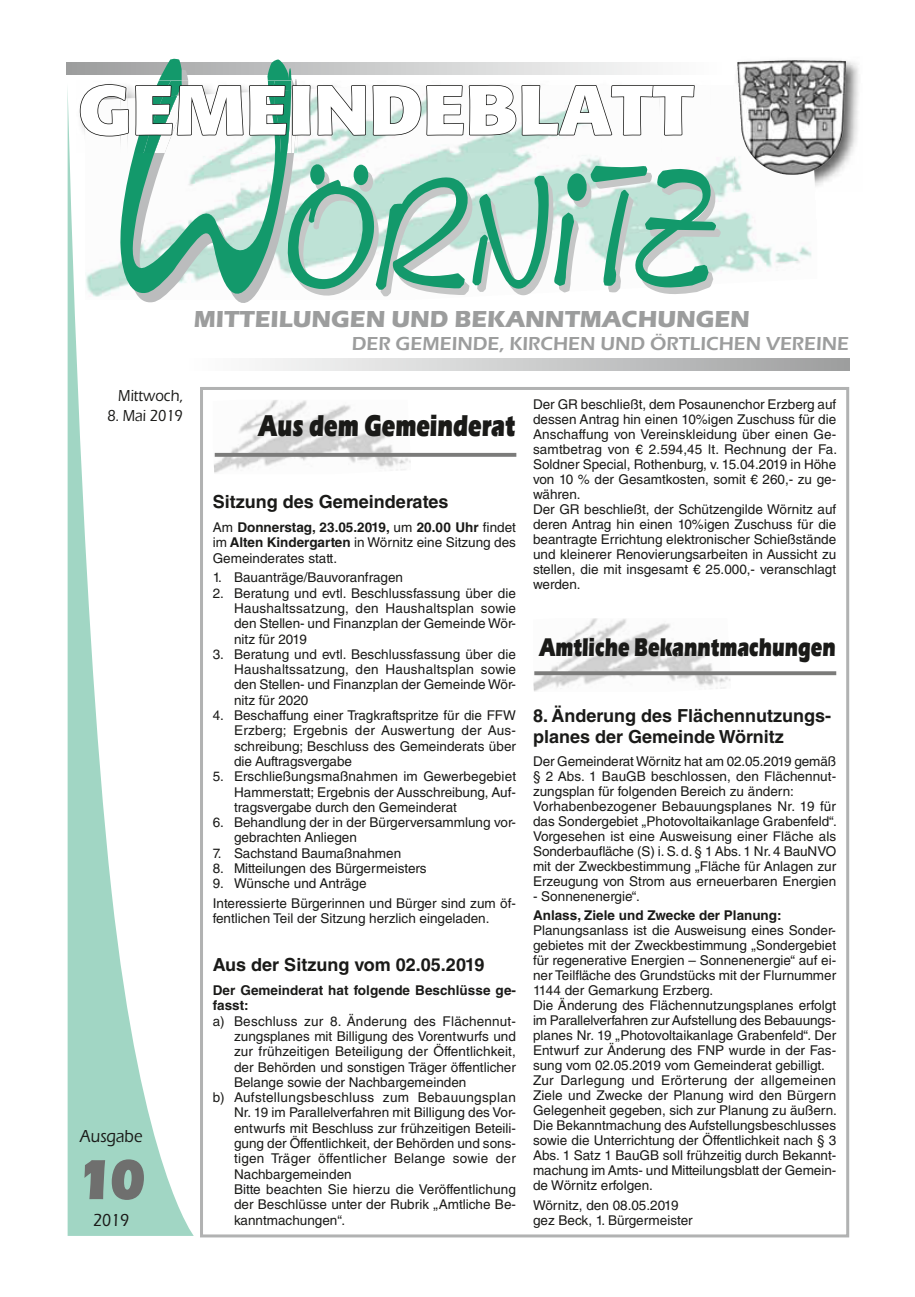
<style>
.page{position:relative;width:915px;height:1297px;background:#fff}
.page>*{position:absolute;margin:0;border:0;box-sizing:border-box;transform-origin:0 0}
.t1{font:italic 409.2px "Comix";color:#13996b;scale:.45 1}
.t2{font:italic 153.9px "Comix";color:#13996b;scale:.71 1}
.t3{font:700 69px "Formata";color:#fff;scale:1.1 1}
.t4{font:900 58.5px "Ennis";color:#6f6f6e;scale:.88 1}
.t5{font:900 31.2px "Ennis";color:#1a1a18;scale:.7 1}
.t6{font:900 26.55px "Ennis";color:#1a1a18;scale:.7 1}
.t7{font:700 24px "Ennis";color:#9c9d9d}
.t8{font:600 19.5px "Ennis";color:#9c9d9d}
.t9{font:700 18px/21px "Helvetica LT Std";color:#1a1a18}
.t10{font:500 18px "Ennis";color:#1a1a18;scale:.88 1}
.t11{font:500 16.5px "Ennis";color:#1a1a18;scale:.88 1}
.t12{font:13.5px/15px "Helvetica LT Std";color:#1a1a18}
.t13{font:700 13.5px/15.3px "Helvetica LT Std";color:#1a1a18}
.t14{font:13.5px "Helvetica LT Std";letter-spacing:.025em;color:#1a1a18}
.t15{font:13.5px "Helvetica LT Std";letter-spacing:.02em;color:#1a1a18}
.s1{font-weight:700}
</style>
<div class="page">
<div style="left:200px;top:387px;width:648px;height:850px;border:3px solid #b1b2b2"></div>
<img style="left:214px;top:400px;width:197px;height:73px">
<svg style="left:215px;top:453px;width:301px;height:4px"></svg>
<img style="left:533px;top:618px;width:197px;height:74px">
<svg style="left:534px;top:671px;width:302px;height:4px"></svg>
<img style="left:194px;top:153px;width:618px;height:129px">
<svg style="left:68px;top:104px;width:126px;height:1132px"></svg>
<img style="left:737px;top:60px;width:122px;height:126px">
<img style="left:733px;top:85px;width:81px;height:106px">
<img style="left:744px;top:60px;width:51px;height:2px">
<svg style="left:183px;top:358px;width:665px;height:12px"></svg>
<svg style="left:66px;top:63px;width:13px;height:12px"></svg>
<img style="left:297px;top:137px;width:263px;height:16px">
<img style="left:76px;top:104px;width:9px;height:49px">
<img style="left:85px;top:137px;width:35px;height:16px">
<img style="left:120px;top:137px;width:7px;height:16px">
<img style="left:127px;top:137px;width:162px;height:16px">
<svg style="left:79px;top:62px;width:616px;height:75px"></svg>
<h1 class="t1" style="left:122px;top:-98px;width:397px">W</h1>
<h3 class="t3" style="left:78px;top:67px;width:561px">GEMEINDEBLATT</h3>
<h2 class="t2" style="left:285px;top:140px;width:615px">ÖRNITZ</h2>
<h3 class="t7" style="left:194px;top:305px;width:557px">MITTEILUNGEN UND BEKANNTMACHUNGEN</h3>
<h3 class="t8" style="left:351px;top:332px;width:498px">DER GEMEINDE, KIRCHEN UND ÖRTLICHEN VEREINE</h3>
<p class="t11" style="left:118px;top:386px;width:75px">Mittwoch,</p>
<p class="t11" style="left:107px;top:406px;width:87px">8. Mai 2019</p>
<h3 class="t10" style="left:80px;top:1126px;width:73px">Ausgabe</h3>
<h3 class="t4" style="left:77px;top:1146px;width:79px">10</h3>
<h3 class="t10" style="left:93px;top:1210px;width:43px">2019</h3>
<h3 class="t5" style="left:258px;top:408px;width:368px">Aus dem Gemeinderat</h3>
<h3 class="t9" style="left:213px;top:491px;width:237px">Sitzung des Gemeinderates</h3>
<p class="t12" style="left:213px;top:520px;width:304px;text-align:justify">Am <span class="s1">Donnerstag, 23.05.2019,</span> um <span class="s1">20.00 Uhr</span> findet im <span class="s1">Alten Kindergarten</span> in Wörnitz eine Sitzung des Gemeinderates statt.</p>
<p class="t12" style="left:213px;top:570px;width:192px">1. Bauanträge/Bauvoranfragen</p>
<p class="t12" style="left:234px;top:585px;width:283px;text-align:justify;text-indent:-21px">2. Beratung und evtl. Beschlussfassung über die Haushaltssatzung, den Haushaltsplan sowie den Stellen- und Finanzplan der Gemeinde Wör&shy;nitz für 2019</p>
<p class="t12" style="left:234px;top:646px;width:283px;text-align:justify;text-indent:-21px">3. Beratung und evtl. Beschlussfassung über die Haushaltssatzung, den Haushaltsplan sowie den Stellen- und Finanzplan der Gemeinde Wör&shy;nitz für 2020</p>
<p class="t12" style="left:234px;top:708px;width:283px;text-align:justify;text-indent:-21px">4. Beschaffung einer Tragkraftspritze für die FFW Erzberg; Ergebnis der Auswertung der Aus&shy;schreibung; Beschluss des Gemeinderats über die Auftragsvergabe</p>
<p class="t12" style="left:234px;top:769px;width:283px;text-align:justify;text-indent:-21px">5. Erschließungsmaßnahmen im Gewerbegebiet Hammerstatt; Ergebnis der Ausschreibung, Auf&shy;tragsvergabe durch den Gemeinderat</p>
<p class="t12" style="left:234px;top:815px;width:283px;text-indent:-21px">6. Behandlung der in der Bürgerversammlung vor&shy;gebrachten Anliegen</p>
<p class="t12" style="left:213px;top:845px;width:190px">7. Sachstand Baumaßnahmen</p>
<p class="t12" style="left:213px;top:861px;width:215px">8. Mitteilungen des Bürgermeisters</p>
<p class="t12" style="left:213px;top:874px;width:304px;line-height:19.6px">9. Wünsche und Anträge<br>Interessierte Bürgerinnen und Bürger sind zum öf-</p>
<p class="t12" style="left:213px;top:911px;width:278px">fentlichen Teil der Sitzung herzlich eingeladen.</p>
<h3 class="t9" style="left:213px;top:954px;width:273px">Aus der Sitzung vom 02.05.2019</h3>
<p class="t13" style="left:213px;top:982px;width:305px">Der Gemeinderat hat folgende Beschlüsse ge&shy;fasst:</p>
<p class="t12" style="left:213px;top:1013px;width:305px">a) Beschluss zur 8. Änderung des Flächennut-</p>
<p class="t12" style="left:234px;top:1029px;width:283px">zungsplanes mit Billigung des Vorentwurfs und</p>
<p class="t12" style="left:234px;top:1044px;width:283px">zur frühzeitigen Beteiligung der Öffentlichkeit,</p>
<p class="t12" style="left:234px;top:1059px;width:283px">der Behörden und sonstigen Träger öffentlicher</p>
<p class="t12" style="left:234px;top:1074px;width:234px">Belange sowie der Nachbargemeinden</p>
<p class="t14" style="left:213px;top:1089px;width:304px">b) Aufstellungsbeschluss zum Bebauungsplan</p>
<p class="t12" style="left:234px;top:1105px;width:283px">Nr. 19 im Parallelverfahren mit Billigung des Vor-</p>
<p class="t12" style="left:234px;top:1120px;width:283px">entwurfs mit Beschluss zur frühzeitigen Beteili-</p>
<p class="t12" style="left:234px;top:1136px;width:283px">gung der Öffentlichkeit, der Behörden und sons-</p>
<p class="t15" style="left:234px;top:1151px;width:283px">tigen Träger öffentlicher Belange sowie der</p>
<p class="t12" style="left:234px;top:1166px;width:119px">Nachbargemeinden</p>
<p class="t12" style="left:234px;top:1182px;width:283px">Bitte beachten Sie hierzu die Veröffentlichung</p>
<p class="t12" style="left:234px;top:1197px;width:283px">der Beschlüsse unter der Rubrik „Amtliche Be-</p>
<p class="t12" style="left:234px;top:1212px;width:113px">kanntmachungen“.</p>
<p class="t12" style="left:533px;top:397px;width:305px">Der GR beschließt, dem Posaunenchor Erzberg auf dessen Antrag hin einen 10%igen Zuschuss für die Anschaffung von Vereinskleidung über einen Ge&shy;samtbetrag von € 2.594,45 lt. Rechnung der Fa.<br>Soldner Special, Rothenburg, v. 15.04.2019 in Höhe von 10 % der Gesamtkosten, somit € 260,- zu ge&shy;währen.<br>Der GR beschließt, der Schützengilde Wörnitz auf deren Antrag hin einen 10%igen Zuschuss für die beantragte Errichtung elektronischer Schießstände und kleinerer Renovierungsarbeiten in Aussicht zu stellen, die mit insgesamt € 25.000,- veranschlagt werden.</p>
<h3 class="t6" style="left:539px;top:632px;width:424px">Amtliche Bekanntmachungen</h3>
<h3 class="t9" style="left:533px;top:704px;width:299px">8. Änderung des Flächennutzungs&shy;planes der Gemeinde Wörnitz</h3>
<p class="t12" style="left:533px;top:754px;width:305px">Der Gemeinderat Wörnitz hat am 02.05.2019 gemäß § 2 Abs. 1 BauGB beschlossen, den Flächennut&shy;zungsplan für folgenden Bereich zu ändern:<br>Vorhabenbezogener Bebauungsplanes Nr. 19 für das Sondergebiet „Photovoltaikanlage Grabenfeld“.<br>Vorgesehen ist eine Ausweisung einer Fläche als Sonderbaufläche (S) i. S. d. § 1 Abs. 1 Nr. 4 BauNVO mit der Zweckbestimmung „Fläche für Anlagen zur Erzeugung von Strom aus erneuerbaren Energien</p>
<p class="t12" style="left:533px;top:889px;width:108px">- Sonnenenergie“.</p>
<p class="t13" style="left:533px;top:908px;width:250px">Anlass, Ziele und Zwecke der Planung:</p>
<p class="t12" style="left:533px;top:923px;width:305px">Planungsanlass ist die Ausweisung eines Sonder&shy;gebietes mit der Zweckbestimmung „Sondergebiet für regenerative Energien – Sonnenenergie“ auf ei&shy;ner Teilfläche des Grundstücks mit der Flurnummer 1144 der Gemarkung Erzberg.<br>Die Änderung des Flächennutzungsplanes erfolgt im Parallelverfahren zur Aufstellung des Bebauungs&shy;planes Nr. 19 „Photovoltaikanlage Grabenfeld“. Der Entwurf zur Änderung des FNP wurde in der Fas&shy;sung vom 02.05.2019 vom Gemeinderat gebilligt.<br>Zur Darlegung und Erörterung der allgemeinen Ziele und Zwecke der Planung wird den Bürgern Gelegenheit gegeben, sich zur Planung zu äußern.<br>Die Bekanntmachung des Aufstellungsbeschlusses sowie die Unterrichtung der Öffentlichkeit nach § 3<br>Abs. 1 Satz 1 BauGB soll frühzeitig durch Bekannt&shy;machung im Amts- und Mitteilungsblatt der Gemein&shy;de Wörnitz erfolgen.</p>
<p class="t12" style="left:533px;top:1197px;width:161px">Wörnitz, den 08.05.2019 gez Beck, 1. Bürgermeister</p>
</div>
